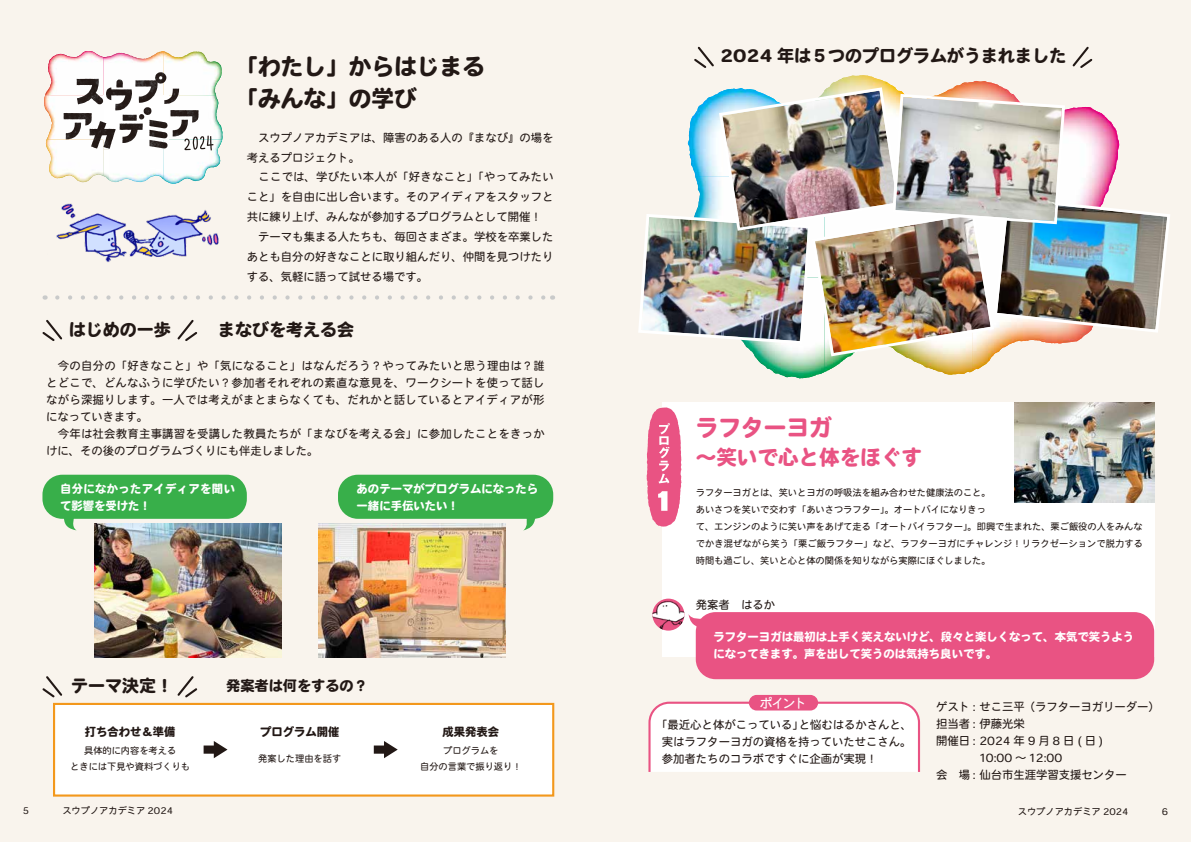
<style>
.page{position:relative;width:1191px;height:842px;background:#f9f4ed}
.page>*{position:absolute;margin:0;border:0;box-sizing:border-box;transform-origin:0 0}
.t1{font:22.7px/31.9px "Heisei Maru Go Std W8";color:#221815}
.t2{font:22.7px "Heisei Maru Go Std W8";color:#e95383}
.t3{font:20.6px "Heisei Maru Go Std W8";color:#e95383}
.t4{font:17px "Heisei Maru Go Std W8";color:#221815}
.t5{font:14.2px "Heisei Maru Go Std W8";color:#221815}
.t6{font:12.8px "Heisei Maru Go Std W4";color:#fff}
.t7{font:11.3px/19.8px "Heisei Maru Go Std W4";color:#221815}
.t8{font:11.3px/17px "Heisei Maru Go Std W4";letter-spacing:.025em;color:#221815}
.t9{font:11.3px/17px "Heisei Maru Go Std W8";color:#fff}
.t10{font:11.3px/17px "Heisei Maru Go Std W8";letter-spacing:.03em;color:#fff}
.t11{font:11.3px "Heisei Maru Go Std W8";color:#221815}
.t12{font:11.3px "Heisei Maru Go Std W4";letter-spacing:.125em;color:#221815}
.t13{font:9.2px/17px "Heisei Maru Go Std W4";color:#221815;text-align:center}
</style>
<div class="page">
<div style="left:662px;top:403px;width:492px;height:254px;background:#fff"></div>
<img style="left:56px;top:203px;width:163px;height:59px">
<img style="left:863px;top:75px;width:18px;height:5px">
<img style="left:756px;top:358px;width:235px;height:3px">
<img style="left:830px;top:75px;width:33px;height:11px">
<div style="left:53px;top:703px;width:501px;height:94px;background:#fff;border:2px solid #f3981c"></div>
<img style="left:318px;top:524px;width:187px;height:133px">
<svg style="left:646px;top:407px;width:35px;height:120px"></svg>
<div style="left:696px;top:612px;width:458px;height:67px;background:#e95383;border-radius:20px"></div>
<div style="left:648px;top:701px;width:273px;height:71px;background:#fff"></div>
<img style="left:94px;top:524px;width:187px;height:133px">
<img style="left:638px;top:86px;width:532px;height:272px">
<img style="left:1014px;top:403px;width:140px;height:99px">
<div style="left:338px;top:475px;width:215px;height:44px;background:#38af4a;border-radius:20px"></div>
<div style="left:42px;top:475px;width:205px;height:44px;background:#38af4a;border-radius:20px"></div>
<svg style="left:64px;top:518px;width:13px;height:12px"></svg>
<svg style="left:523px;top:518px;width:12px;height:12px"></svg>
<svg style="left:57px;top:295px;width:489px;height:5px"></svg>
<svg style="left:204px;top:741px;width:23px;height:17px"></svg>
<svg style="left:374px;top:741px;width:24px;height:17px"></svg>
<svg style="left:655px;top:601px;width:46px;height:26px"></svg>
<img style="left:652px;top:599px;width:32px;height:32px;border-radius:16px">
<svg style="left:694px;top:46px;width:20px;height:22px"></svg>
<svg style="left:1072px;top:46px;width:21px;height:22px"></svg>
<img style="left:72px;top:52px;width:18px;height:5px">
<img style="left:48px;top:61px;width:4px;height:28px">
<svg style="left:216px;top:61px;width:5px;height:7px"></svg>
<img style="left:216px;top:72px;width:5px;height:13px">
<img style="left:47px;top:120px;width:5px;height:36px">
<img style="left:218px;top:139px;width:5px;height:4px">
<svg style="left:201px;top:167px;width:11px;height:13px"></svg>
<img style="left:68px;top:174px;width:88px;height:1px">
<svg style="left:79px;top:51px;width:9px;height:5px"></svg>
<img style="left:157px;top:51px;width:59px;height:44px">
<img style="left:103px;top:95px;width:120px;height:44px">
<img style="left:163px;top:139px;width:8px;height:44px">
<svg style="left:46px;top:139px;width:2px;height:10px"></svg>
<svg style="left:157px;top:51px;width:6px;height:2px"></svg>
<img style="left:109px;top:139px;width:7px;height:43px">
<img style="left:103px;top:149px;width:6px;height:31px">
<svg style="left:150px;top:72px;width:11px;height:8px"></svg>
<svg style="left:184px;top:136px;width:29px;height:14px"></svg>
<svg style="left:42px;top:319px;width:21px;height:22px"></svg>
<svg style="left:42px;top:676px;width:21px;height:22px"></svg>
<svg style="left:177px;top:319px;width:21px;height:22px"></svg>
<svg style="left:177px;top:676px;width:21px;height:22px"></svg>
<div style="left:749px;top:695px;width:69px;height:15px;background:#e95383;border-radius:8px"></div>
<h1 class="t1" style="left:235px;top:52px;width:251px">「わたし」からはじまる「みんな」の学び</h1>
<h3 class="t4" style="left:69px;top:320px;width:104px">はじめの一歩</h3>
<p class="t7" style="left:247px;top:128px;width:308px">　スウプノアカデミアは、障害のある人の『まなび』の場を考えるプロジェクト。<br>　ここでは、学びたい本人が「好きなこと」「やってみたいこと」を自由に出し合います。そのアイディアをスタッフと共に練り上げ、みんなが参加するプログラムとして開催！　テーマも集まる人たちも、毎回さまざま。学校を卒業したあとも自分の好きなことに取り組んだり、仲間を見つけたりする、気軽に語って試せる場です。</p>
<h3 class="t4" style="left:218px;top:320px;width:138px">まなびを考える会</h3>
<p class="t8" style="left:46px;top:357px;width:500px">　今の自分の「好きなこと」や「気になること」はなんだろう？やってみたいと思う理由は？誰とどこで、どんなふうに学びたい？参加者それぞれの素直な意見を、ワークシートを使って話しながら深掘りします。一人では考えがまとまらなくても、だれかと話しているとアイディアが形になっていきます。<br>　今年は社会教育主事講習を受講した教員たちが「まなびを考える会」に参加したことをきっかけに、その後のプログラムづくりにも伴走しました。</p>
<p class="t10" style="left:60px;top:480px;width:176px">自分になかったアイディアを聞いて影響を受けた！</p>
<p class="t9" style="left:357px;top:480px;width:183px">あのテーマがプログラムになったら一緒に手伝いたい！</p>
<h3 class="t4" style="left:71px;top:676px;width:104px">テーマ決定！</h3>
<p class="t5" style="left:226px;top:678px;width:143px">発案者は何をするの？</p>
<p class="t11" style="left:85px;top:725px;width:92px">打ち合わせ＆準備</p>
<p class="t11" style="left:260px;top:725px;width:81px">プログラム開催</p>
<p class="t11" style="left:442px;top:725px;width:58px">成果発表会</p>
<p class="t13" style="left:70px;top:743px;width:121px;line-height:16.1px">具体的に内容を考える<br>ときには下見や資料づくりも</p>
<p class="t13" style="left:258px;top:750px;width:84px">発案した理由を話す</p>
<p class="t13" style="left:420px;top:743px;width:103px;line-height:16.1px">プログラムを<br>自分の言葉で振り返り！</p>
<h3 class="t4" style="left:720px;top:46px;width:348px">2024 年は５つのプログラムがうまれました</h3>
<h1 class="t2" style="left:696px;top:415px;width:138px">ラフターヨガ</h1>
<h2 class="t3" style="left:696px;top:446px;width:228px">～笑いで心と体をほぐす</h2>
<p class="t13" style="left:696px;top:484px;width:448px;text-align:left">ラフターヨガとは、笑いとヨガの呼吸法を組み合わせた健康法のこと。<br>あいさつを笑いで交わす「あいさつラフター」。オートバイになりきっ<br>て、エンジンのように笑い声をあげて走る「オートバイラフター」。即興で生まれた、栗ご飯役の人をみんなでかき混ぜながら笑う「栗ご飯ラフター」など、ラフターヨガにチャレンジ！リラクゼーションで脱力する時間も過ごし、笑いと心と体の関係を知りながら実際にほぐしました。</p>
<p class="t7" style="left:696px;top:595px;width:81px">発案者　はるか</p>
<p class="t9" style="left:713px;top:629px;width:422px">ラフターヨガは最初は上手く笑えないけど、段々と楽しくなって、本気で笑うようになってきます。声を出して笑うのは気持ち良いです。</p>
<p class="t6" style="left:760px;top:694px;width:49px">ポイント</p>
<p class="t7" style="left:662px;top:716px;width:252px;line-height:17px;text-align:justify;text-indent:-6px">「最近心と体がこっている」と悩むはるかさんと、実はラフターヨガの資格を持っていたせこさん。参加者たちのコラボですぐに企画が実現！</p>
<p class="t7" style="left:936px;top:696px;width:225px">ゲスト : せこ三平（ラフターヨガリーダー）</p>
<p class="t7" style="left:936px;top:713px;width:90px">担当者 : 伊藤光栄</p>
<p class="t12" style="left:936px;top:733px;width:169px">開催日 :2024年9月8日(日)</p>
<p class="t7" style="left:979px;top:747px;width:84px">10:00 ～ 12:00</p>
<p class="t7" style="left:936px;top:764px;width:192px">会　場 : 仙台市生涯学習支援センター</p>
<p class="t13" style="left:23px;top:802px;width:8px">5</p>
<p class="t13" style="left:62px;top:802px;width:112px">スウプノアカデミア 2024</p>
<p class="t13" style="left:1018px;top:803px;width:112px">スウプノアカデミア 2024</p>
<p class="t13" style="left:1162px;top:803px;width:8px">6</p>
</div>
